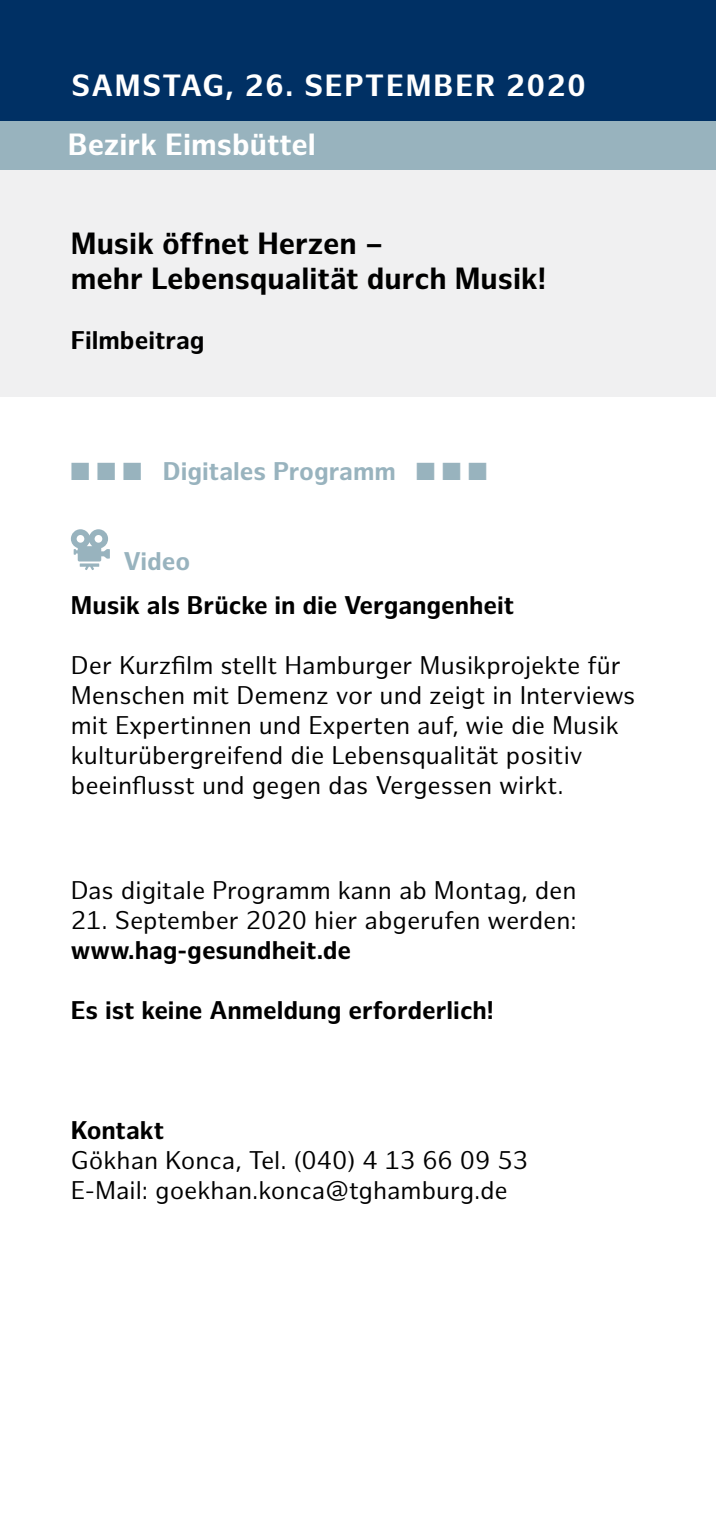
<style>
.page{position:relative;width:716px;height:1531px;background:#fff}
.page>*{position:absolute;margin:0;border:0;box-sizing:border-box;transform-origin:0 0}
.t1{font:700 30px/35px "Hamburg Sans";color:#000}
.t2{font:700 30px "Hamburg Sans";color:#fff}
.t3{font:700 30px "Hamburg Sans";letter-spacing:.06em;color:#fff}
.t4{font:25px/30px "Hamburg Sans";color:#000}
.t5{font:700 25px "Hamburg Sans";color:#000}
.t6{font:700 25px "Hamburg Sans";color:#98b3be}
</style>
<div class="page">
<div style="left:0;top:167px;width:716px;height:230px;background:#f0f0f1"></div>
<div style="left:0;top:120px;width:716px;height:50px;background:#98b3be"></div>
<div style="left:0;top:0;width:716px;height:120px;background:#003064"></div>
<svg style="left:71px;top:529px;width:39px;height:41px"></svg>
<div style="left:77px;top:535px;width:7px;height:8px;background:#fff;border-radius:50%"></div>
<div style="left:95px;top:535px;width:7px;height:8px;background:#fff;border-radius:50%"></div>
<p class="t2" style="left:72px;top:68px;width:44px">Sams</p>
<p class="t3" style="left:162px;top:68px;width:247px">tag, 26. September</p>
<p class="t2" style="left:506px;top:68px;width:81px">2020</p>
<p class="t2" style="left:68px;top:127px;width:249px">Bezirk Eimsbüttel</p>
<p class="t1" style="left:71px;top:227px;width:477px">Musik öffnet Herzen –<br>mehr Lebensqualität durch Musik!</p>
<p class="t5" style="left:71px;top:325px;width:135px">Filmbeitrag</p>
<p class="t6" style="left:71px;top:457px;width:418px">■ ■ ■ Digitales Programm ■ ■ ■</p>
<p class="t6" style="left:123px;top:547px;width:69px">Video</p>
<p class="t5" style="left:71px;top:591px;width:445px">Musik als Brücke in die Vergangenheit</p>
<p class="t4" style="left:71px;top:651px;width:566px">Der Kurzfilm stellt Hamburger Musikprojekte für Menschen mit Demenz vor und zeigt in Interviews mit Expertinnen und Experten auf, wie die Musik kulturübergreifend die Lebensqualität positiv beeinflusst und gegen das Vergessen wirkt.</p>
<p class="t4" style="left:71px;top:876px;width:507px">Das digitale Programm kann ab Montag, den</p>
<p class="t4" style="left:71px;top:906px;width:507px">21. September 2020 hier abgerufen werden:</p>
<p class="t5" style="left:71px;top:935px;width:282px">www.hag-gesundheit.de</p>
<p class="t5" style="left:71px;top:995px;width:424px">Es ist keine Anmeldung erforderlich!</p>
<p class="t5" style="left:71px;top:1115px;width:95px">Kontakt</p>
<p class="t4" style="left:71px;top:1146px;width:459px">Gökhan Konca, Tel. (040) 4 13 66 09 53<br>E-Mail: goekhan.konca@tghamburg.de</p>
</div>
